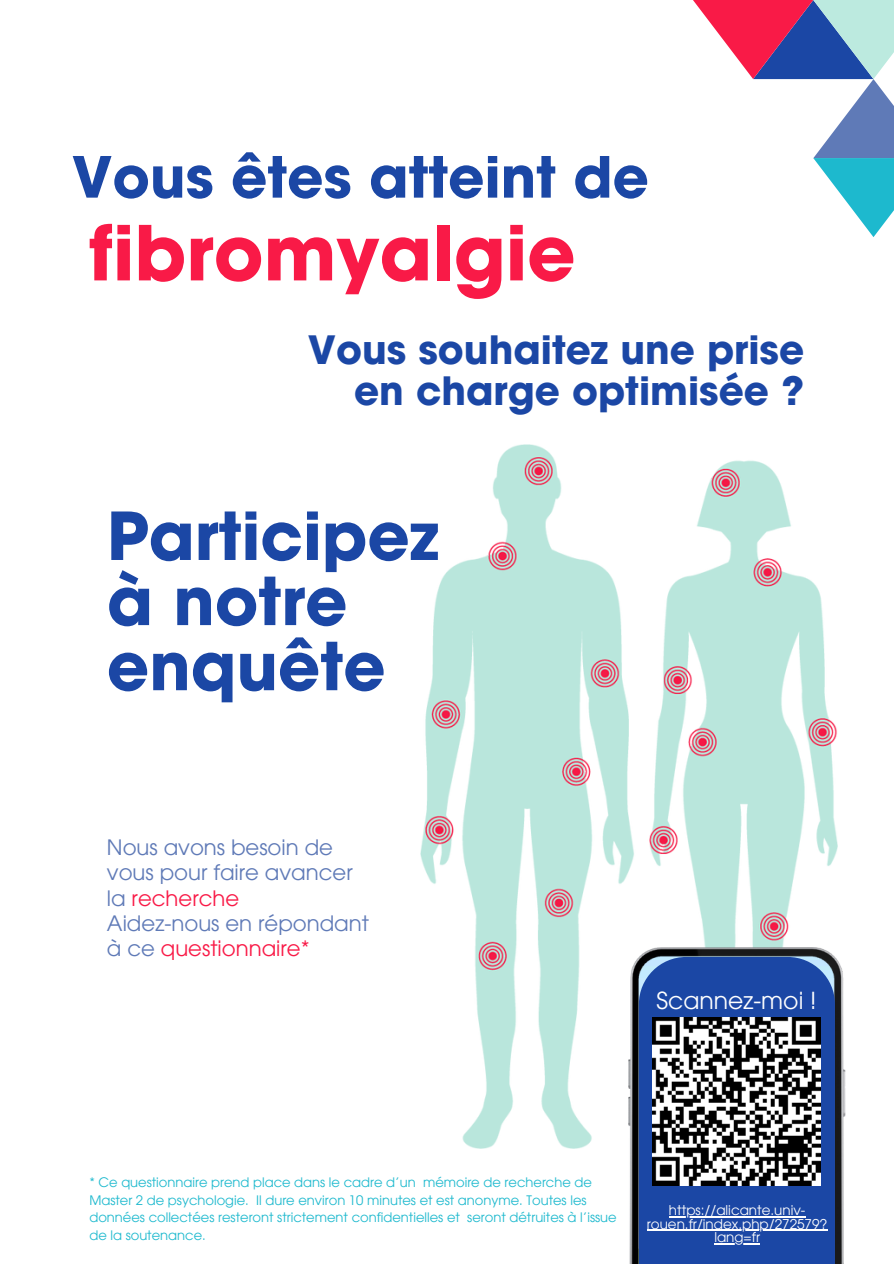
<style>
.page{position:relative;width:894px;height:1264px;background:#fff}
.page>*{position:absolute;margin:0;border:0;box-sizing:border-box;transform-origin:0 0}
.t1{font:700 75px "ITC Avant Garde Pro";color:#f91a47}
.t2{font:700 65.55px/65.1px "ITC Avant Garde Pro";color:#1b47a5}
.t3{font:700 56.25px "ITC Avant Garde Pro";color:#1b47a5}
.t4{font:700 39px/40.8px "ITC Avant Garde Pro";color:#1b47a5;text-align:right}
.t5{font:23.55px "ITC Avant Garde Pro";color:#fff}
.t6{font:21.3px/25.3px "ITC Avant Garde Pro";color:#5f7ab7}
.t7{font:13.5px/13.5px "ITC Avant Garde Pro";color:#fff;text-align:center}
.t8{font:13.05px/17.9px "ITC Avant Garde Pro";color:#1db9ce}
.s1{color:#f91a47}
</style>
<div class="page">
<svg style="left:693px;top:0;width:200px;height:237px"></svg>
<img style="left:649px;top:460px;width:187px;height:487px">
<img style="left:420px;top:444px;width:214px;height:704px">
<img style="left:628px;top:947px;width:217px;height:316px">
<svg style="left:638px;top:956px;width:196px;height:307px;fill:#1b47a5"></svg>
<img style="left:652px;top:1017px;width:168px;height:168px">
<hr style="left:668px;top:1216px;width:137px;height:1px;background:#fff">
<hr style="left:646px;top:1229px;width:181px;height:1px;background:#fff">
<hr style="left:714px;top:1243px;width:45px;height:1px;background:#fff">
<p class="t3" style="left:72px;top:156px;width:578px">Vous êtes atteint de</p>
<h2 class="t1" style="left:89px;top:225px;width:487px">fibromyalgie</h2>
<h5 class="t4" style="left:308px;top:334px;width:497px">Vous souhaitez une prise en charge optimisée ?</h5>
<h3 class="t2" style="left:107px;top:511px;width:333px">Participez à notre enquête</h3>
<h5 class="t6" style="left:107px;top:837px;width:263px">Nous avons besoin de vous pour faire avancer la <span class="s1">recherche<br></span>Aidez-nous en répondant à ce <span class="s1">questionnaire*</span></h5>
<p class="t5" style="left:656px;top:991px;width:162px">Scannez-moi !</p>
<p class="t8" style="left:89px;top:1174px;width:528px">* Ce questionnaire prend place dans le cadre d’un mémoire de recherche de Master 2 de psychologie. Il dure environ 10 minutes et est anonyme. Toutes les données collectées resteront strictement confidentielles et seront détruites à l’issue de la soutenance.</p>
<p class="t7" style="left:668px;top:1205px;width:138px">https://alicante.univ-</p>
<p class="t7" style="left:646px;top:1218px;width:182px">rouen.fr/index.php/272579? lang=fr</p>
</div>
